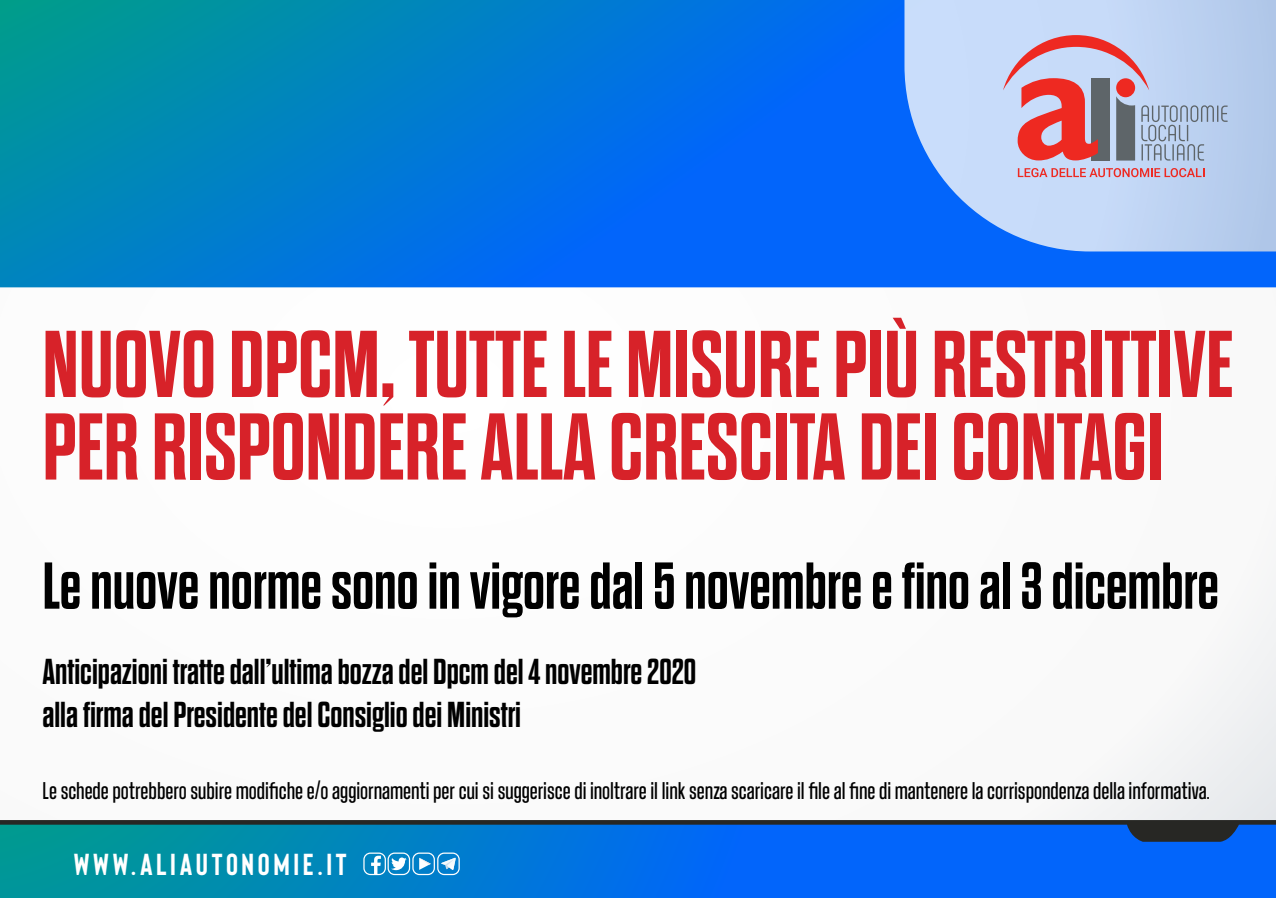
<style>
.page{position:relative;width:1276px;height:898px;background:#fff}
.page>*{position:absolute;margin:0;border:0;box-sizing:border-box;transform-origin:0 0}
.t1{font:700 94.5px/82.5px "Dharma Gothic E";color:#d72229}
.t2{font:700 66px "Dharma Gothic E";color:#000}
.t3{font:700 36px/43.2px "Dharma Gothic E";color:#000}
.t4{font:700 30.3px "Bison";letter-spacing:.12em;color:#fff}
.t5{font:500 24px "Landasans";color:#000}
</style>
<div class="page">
<div style="left:0;top:0;width:1276px;height:897px;background:#fbfbfb"></div>
<svg style="left:0;top:0;width:1276px;height:287px;background:#0077d7"></svg>
<svg style="left:0;top:841px;width:1276px;height:56px;background:#0175db"></svg>
<svg style="left:0;top:819px;width:1276px;height:22px;background:#1668a7"></svg>
<svg style="left:904px;top:0;width:372px;height:251px;background:#aac8f5"></svg>
<svg style="left:1003px;top:35px;width:224px;height:125px;background:#bfa7bb"></svg>
<svg style="left:1018px;top:168px;width:186px;height:9px;background:#d394a4"></svg>
<div style="left:363px;top:852px;width:23px;height:22px;border:1px solid #fff;border-radius:6px"></div>
<svg style="left:371px;top:855px;width:10px;height:19px"></svg>
<div style="left:387px;top:852px;width:23px;height:22px;border:1px solid #fff;border-radius:6px"></div>
<svg style="left:391px;top:857px;width:16px;height:12px"></svg>
<div style="left:412px;top:852px;width:23px;height:22px;border:1px solid #fff;border-radius:6px"></div>
<svg style="left:419px;top:857px;width:12px;height:12px"></svg>
<div style="left:437px;top:852px;width:23px;height:22px;border:1px solid #fff;border-radius:6px"></div>
<svg style="left:441px;top:857px;width:15px;height:12px"></svg>
<h1 class="t1" style="left:43px;top:325px;width:1192px">NUOVO DPCM, TUTTE LE MISURE PIÙ RESTRITTIVE<br>PER RISPONDERE ALLA CRESCITA DEI CONTAGI</h1>
<h2 class="t2" style="left:43px;top:552px;width:1177px">Le nuove norme sono in vigore dal 5 novembre e fino al 3 dicembre</h2>
<h3 class="t3" style="left:43px;top:650px;width:655px">Anticipazioni tratte dall’ultima bozza del Dpcm del 4 novembre 2020 alla firma del Presidente del Consiglio dei Ministri</h3>
<p class="t5" style="left:43px;top:778px;width:1168px">Le schede potrebbero subire modifiche e/o aggiornamenti per cui si suggerisce di inoltrare il link senza scaricare il file al fine di mantenere la corrispondenza della informativa.</p>
<p class="t4" style="left:74px;top:844px;width:274px">WWW.ALIAUTONOMIE.IT</p>
</div>
